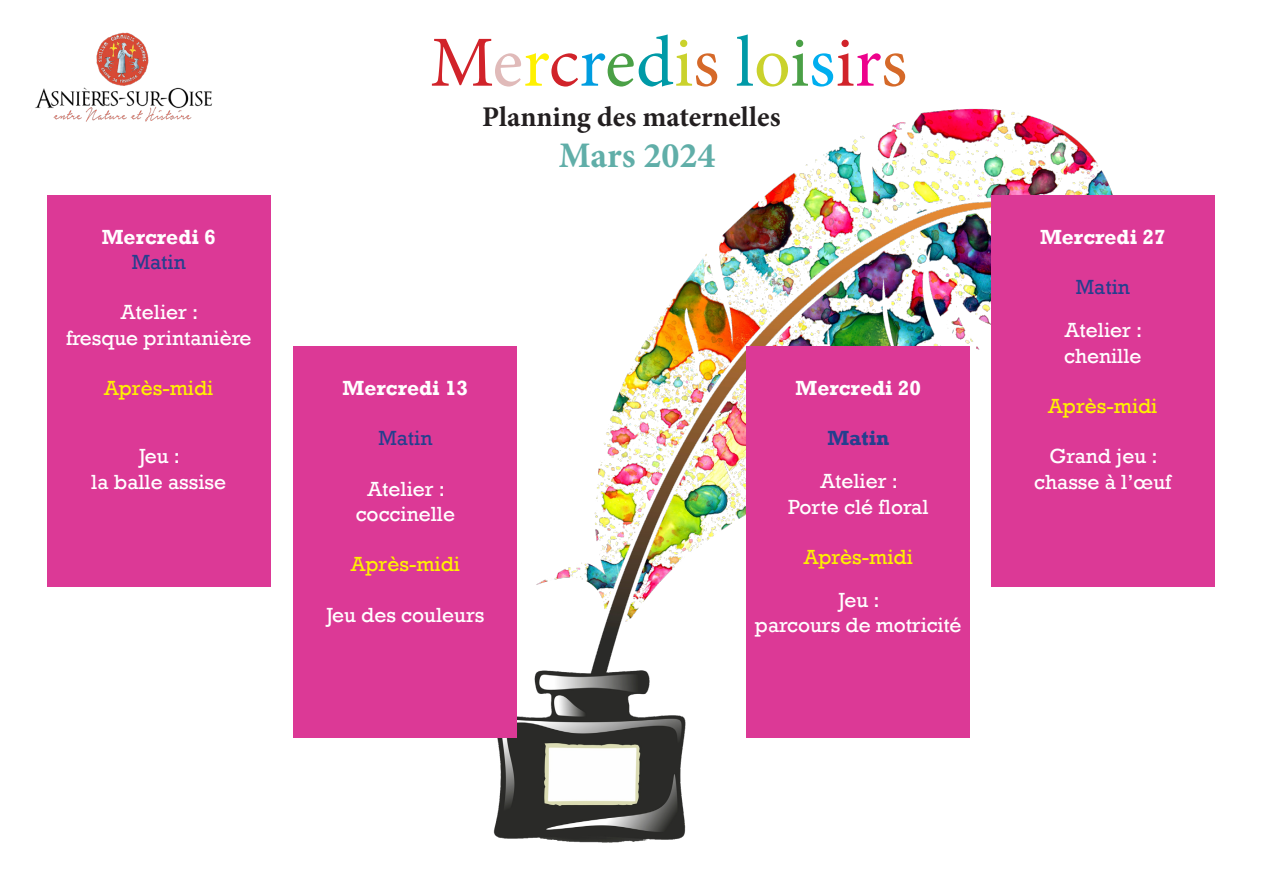
<style>
.page{position:relative;width:1263px;height:893px;background:#fff}
.page>*{position:absolute;margin:0;border:0;box-sizing:border-box;transform-origin:0 0}
.t1{font:72px "Minion Pro";color:#d1232a}
.t2{font:700 36px "Minion Pro";color:#60aea8}
.t3{font:700 28.5px "Minion Pro";color:#231f20}
.t4{font:21px "Rockwell";color:#fff}
.t5{font:21px "Rockwell";color:#fff101}
.t6{font:700 21px "Rockwell";color:#fff}
.t7{font:21px "Rockwell";color:#253f8e}
.t8{font:700 21px "Rockwell";color:#253f8e}
.s1{color:#e0bab9}
.s2{color:#fff101}
.s3{color:#009de0}
.s4{color:#4aa046}
.s5{color:#009aa7}
.s6{color:#cad22c}
.s7{color:#d56929}
.s8{color:#00aeef}
.s9{color:#ed028c}
</style>
<div class="page">
<img style="left:378px;top:108px;width:837px;height:735px">
<img style="left:35px;top:32px;width:177px;height:90px">
<div style="left:47px;top:196px;width:224px;height:391px;background:#dc3996"></div>
<div style="left:746px;top:347px;width:224px;height:391px;background:#dc3996"></div>
<div style="left:991px;top:196px;width:224px;height:391px;background:#dc3996"></div>
<div style="left:293px;top:347px;width:224px;height:391px;background:#dc3996"></div>
<p class="t6" style="left:102px;top:224px;width:115px">Mercredi 6</p>
<p class="t7" style="left:132px;top:250px;width:56px">Matin</p>
<p class="t4" style="left:121px;top:300px;width:79px">Atelier :</p>
<p class="t4" style="left:66px;top:325px;width:187px">fresque printanière</p>
<p class="t5" style="left:104px;top:376px;width:111px">Après-midi</p>
<p class="t4" style="left:139px;top:444px;width:42px">Jeu :</p>
<p class="t4" style="left:91px;top:469px;width:136px">la balle assise</p>
<p class="t1" style="left:430px;top:14px;width:479px">M<span class="s1">e</span><span class="s2">r</span>c<span class="s3">r</span><span class="s4">e</span><span class="s5">d</span><span class="s6">i</span><span class="s7">s</span> <span class="s5">l</span><span class="s6">o</span><span class="s4">i</span><span class="s8">s</span>i<span class="s9">r</span><span class="s7">s</span></p>
<p class="t3" style="left:482px;top:97px;width:300px">Planning des maternelles</p>
<p class="t2" style="left:559px;top:130px;width:158px">Mars 2024</p>
<p class="t6" style="left:343px;top:375px;width:127px">Mercredi 13</p>
<p class="t7" style="left:378px;top:426px;width:56px">Matin</p>
<p class="t4" style="left:367px;top:476px;width:79px">Atelier :</p>
<p class="t4" style="left:356px;top:502px;width:101px">coccinelle</p>
<p class="t5" style="left:351px;top:552px;width:111px">Après-midi</p>
<p class="t4" style="left:326px;top:602px;width:160px">Jeu des couleurs</p>
<p class="t6" style="left:795px;top:375px;width:127px">Mercredi 20</p>
<p class="t8" style="left:827px;top:425px;width:63px">Matin</p>
<p class="t4" style="left:820px;top:469px;width:79px">Atelier :</p>
<p class="t4" style="left:788px;top:494px;width:142px">Porte clé floral</p>
<p class="t5" style="left:804px;top:545px;width:111px">Après-midi</p>
<p class="t4" style="left:839px;top:588px;width:42px">Jeu :</p>
<p class="t4" style="left:755px;top:613px;width:208px">parcours de motricité</p>
<p class="t6" style="left:1040px;top:224px;width:127px">Mercredi 27</p>
<p class="t7" style="left:1076px;top:275px;width:56px">Matin</p>
<p class="t4" style="left:1065px;top:318px;width:79px">Atelier :</p>
<p class="t4" style="left:1064px;top:343px;width:79px">chenille</p>
<p class="t5" style="left:1048px;top:394px;width:111px">Après-midi</p>
<p class="t4" style="left:1050px;top:444px;width:109px">Grand jeu :</p>
<p class="t4" style="left:1034px;top:469px;width:139px">chasse à l’œuf</p>
</div>
